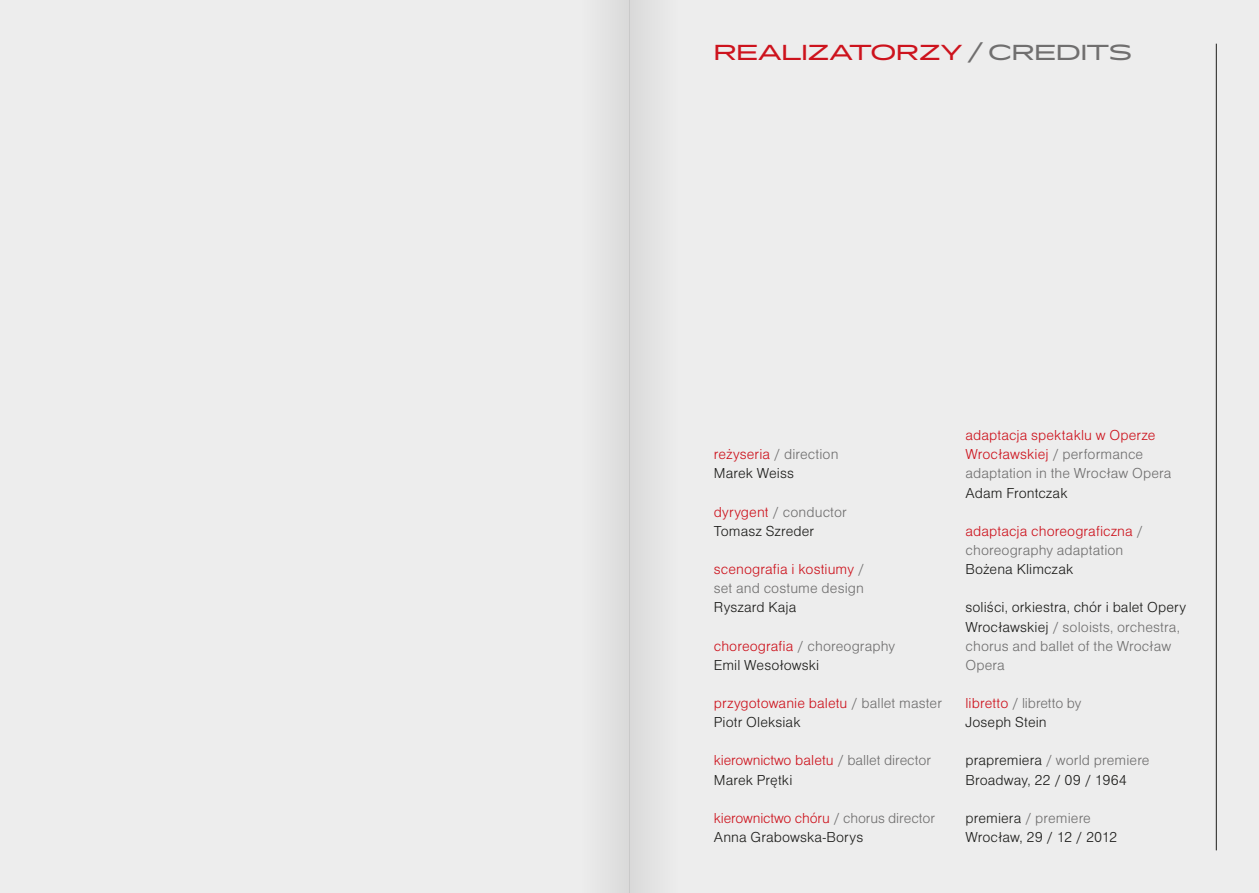
<style>
.page{position:relative;width:1259px;height:893px;background:#ededed}
.page>*{position:absolute;margin:0;border:0;box-sizing:border-box;transform-origin:0 0}
.t1{font:21px "Pano";letter-spacing:-.005em;color:#cd131d}
.t2{font:15px/19.2px "Nimbus Sans DOT Ligh";letter-spacing:.005em;color:#1d1d1b}
.t3{font:15px/19.2px "Nimbus Sans DOT Ligh";letter-spacing:.005em;color:#706f6f}
.t4{font:15px/19.2px "Nimbus Sans DOT Ligh";letter-spacing:.005em;color:#cd131d}
.s1{color:#706f6f}
.s2{color:#cd131d}
.s3{color:#1d1d1b}
</style>
<div class="page">
<hr style="left:1216px;top:44px;width:1px;height:806px;background:#1d1d1b">
<div style="left:629px;top:0;width:57px;height:893px;background:#e4e4e4"></div>
<div style="left:573px;top:0;width:56px;height:893px;background:#e6e6e6"></div>
<h1 class="t1" style="left:714px;top:38px;width:419px">REALIZATORZY <span class="s1">/ CREDITS</span></h1>
<p class="t3" style="left:714px;top:445px;width:126px"><span class="s2">reżyseria</span> / direction<br><span class="s3">Marek Weiss</span></p>
<p class="t2" style="left:714px;top:502px;width:135px"><span class="s2">dyrygent</span> <span class="s1">/ conductor<br></span>Tomasz Szreder</p>
<p class="t4" style="left:714px;top:560px;width:152px">scenografia i kostiumy <span class="s1">/ set and costume design</span></p>
<p class="t2" style="left:714px;top:598px;width:84px">Ryszard Kaja</p>
<p class="t2" style="left:714px;top:636px;width:183px"><span class="s2">choreografia</span> <span class="s1">/ choreography<br></span>Emil Wesołowski</p>
<p class="t4" style="left:714px;top:694px;width:230px">przygotowanie baletu <span class="s1">/ ballet master<br></span><span class="s3">Piotr Oleksiak</span></p>
<p class="t4" style="left:714px;top:751px;width:219px">kierownictwo baletu <span class="s1">/ ballet director<br></span><span class="s3">Marek Prętki</span></p>
<p class="t2" style="left:714px;top:808px;width:223px"><span class="s2">kierownictwo chóru</span> <span class="s1">/ chorus director<br></span>Anna Grabowska-Borys</p>
<p class="t3" style="left:965px;top:426px;width:207px"><span class="s2">adaptacja spektaklu w Operze<br>Wrocławskiej</span> / performance adaptation in the Wrocław Opera</p>
<p class="t2" style="left:965px;top:483px;width:104px">Adam Frontczak</p>
<p class="t4" style="left:965px;top:521px;width:179px">adaptacja choreograficzna <span class="s1">/ choreography adaptation</span></p>
<p class="t2" style="left:965px;top:560px;width:109px">Bożena Klimczak</p>
<p class="t3" style="left:965px;top:598px;width:222px"><span class="s3">soliści, orkiestra, chór i balet Opery<br>Wrocławskiej</span> / soloists, orchestra, chorus and ballet of the Wrocław<br>Opera</p>
<p class="t3" style="left:965px;top:694px;width:117px"><span class="s2">libretto</span> / libretto by<br><span class="s3">Joseph Stein</span></p>
<p class="t2" style="left:965px;top:751px;width:186px">prapremiera <span class="s1">/ world premiere<br></span>Broadway, 22 / 09 / 1964</p>
<p class="t2" style="left:965px;top:808px;width:153px">premiera <span class="s1">/ premiere<br></span>Wrocław, 29 / 12 / 2012</p>
</div>
